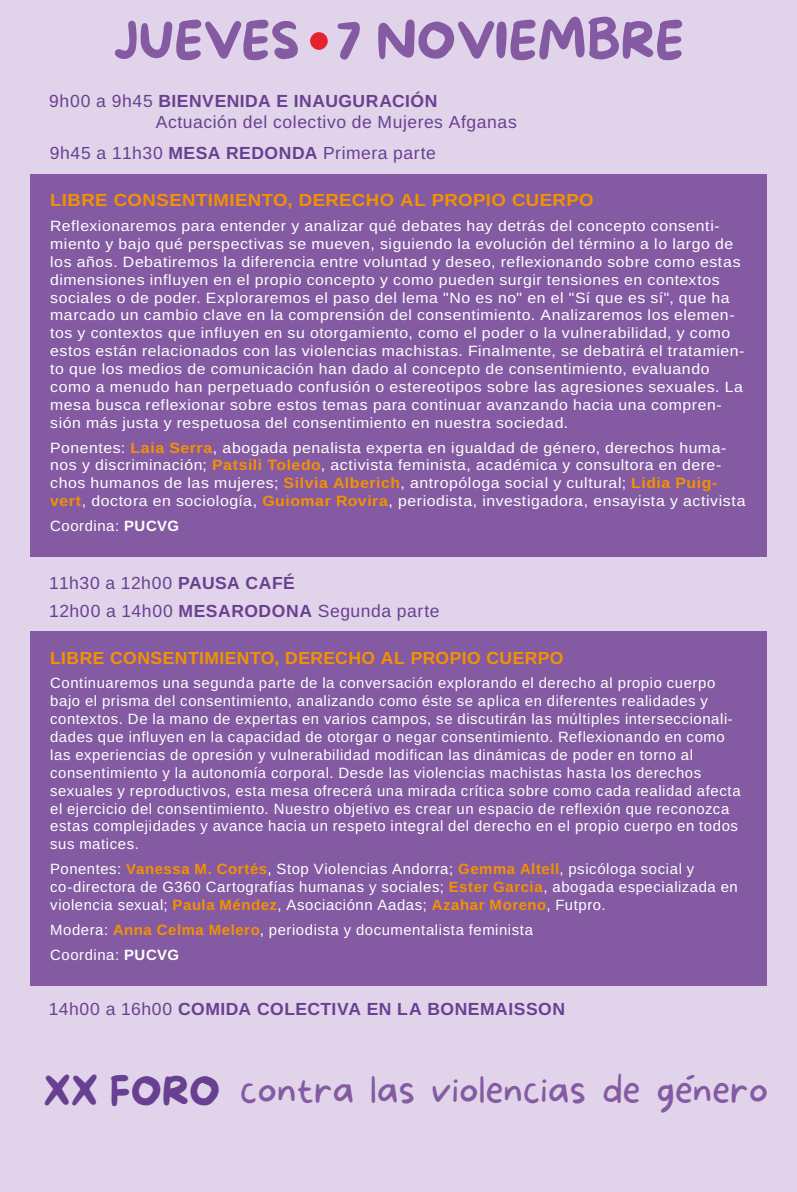
<style>
.page{position:relative;width:797px;height:1192px;background:#fff}
.page>*{position:absolute;margin:0;border:0;box-sizing:border-box;transform-origin:0 0}
.t1{font:50.75px "More Sugar";color:#845ba2}
.t2{font:100 40.07px "More Sugar";color:#845ba2}
.t3{font:17.5px/21px "Arimo";letter-spacing:.03em;color:#684092}
.t4{font:17.5px "Arimo";letter-spacing:.025em;color:#f39200;scale:1.06 1}
.t5{font:17.5px "Arimo";letter-spacing:.025em;color:#f39200}
.t6{font:14.88px/17.8px "Arimo";letter-spacing:.035em;color:#fff;scale:1.06 1}
.t7{font:14.88px/17.8px "Arimo";letter-spacing:.035em;color:#fff}
.s1{font-family:"Myriad Pro"}
.s2{font-weight:700;color:#f39200}
.s3{font-weight:700}
.s4{font-weight:400;color:#684092}
</style>
<div class="page">
<div style="left:0;top:0;width:796px;height:1191px;background:#e1d3e9"></div>
<div style="left:30px;top:174px;width:736px;height:382px;background:#845ba2"></div>
<div style="left:30px;top:631px;width:736px;height:353px;background:#845ba2"></div>
<svg style="left:686px;top:1074px;width:8px;height:5px"></svg>
<div style="left:310px;top:32px;width:17px;height:18px;background:#e5232f;border-radius:50%"></div>
<h1 class="t1" style="left:113px;top:13px;width:572px">JÛEVES <span class="s1">·</span> 7 NÕVÏEMBRE</h1>
<p class="t3" style="left:156px;top:91px;width:362px;text-indent:-107px">9h00 a 9h45 BIENVENIDA E INAUGURACIÓN<br>Actuación del colectivo de Mujeres Afganas</p>
<p class="t3" style="left:50px;top:142px;width:387px">9h45 a 11h30 MESA REDONDA Primera parte</p>
<p class="t4" style="left:50px;top:190px;width:514px">LIBRE CONSENTIMIENTO, DERECHO AL PROPIO CUERPO</p>
<p class="t6" style="left:50px;top:217px;width:656px">Reflexionaremos para entender y analizar qué debates hay detrás del concepto consenti&shy;miento y bajo qué perspectivas se mueven, siguiendo la evolución del término a lo largo de los años. Debatiremos la diferencia entre voluntad y deseo, reflexionando sobre como estas dimensiones influyen en el propio concepto y como pueden surgir tensiones en contextos sociales o de poder. Exploraremos el paso del lema "No es no" en el "Sí que es sí", que ha marcado un cambio clave en la comprensión del consentimiento. Analizaremos los elemen&shy;tos y contextos que influyen en su otorgamiento, como el poder o la vulnerabilidad, y como estos están relacionados con las violencias machistas. Finalmente, se debatirá el tratamien&shy;to que los medios de comunicación han dado al concepto de consentimiento, evaluando como a menudo han perpetuado confusión o estereotipos sobre las agresiones sexuales. La mesa busca reflexionar sobre estos temas para continuar avanzando hacia una compren&shy;sión más justa y respetuosa del consentimiento en nuestra sociedad.</p>
<p class="t6" style="left:50px;top:438px;width:657px">Ponentes: <span class="s2">Laia Serra</span>, abogada penalista experta en igualdad de género, derechos huma&shy;nos y discriminación; <span class="s2">Patsili Toledo</span>, activista feminista, académica y consultora en dere&shy;chos humanos de las mujeres; <span class="s2">Silvia Alberich</span>, antropóloga social y cultural; <span class="s2">Lidia Puig&shy;vert</span>, doctora en sociología, <span class="s2">Guiomar Rovira</span>, periodista, investigadora, ensayista y activista</p>
<p class="t7" style="left:50px;top:516px;width:130px">Coordina: <span class="s3">PUCVG</span></p>
<p class="t3" style="left:49px;top:568px;width:392px;line-height:28px">11h30 a 12h00 PAUSA CAFÉ<br>12h00 a 14h00 MESARODONA Segunda parte</p>
<p class="t5" style="left:50px;top:647px;width:514px">LIBRE CONSENTIMIENTO, DERECHO AL PROPIO CUERPO</p>
<p class="t7" style="left:50px;top:674px;width:691px">Continuaremos una segunda parte de la conversación explorando el derecho al propio cuerpo bajo el prisma del consentimiento, analizando como éste se aplica en diferentes realidades y contextos. De la mano de expertas en varios campos, se discutirán las múltiples interseccionali&shy;dades que influyen en la capacidad de otorgar o negar consentimiento. Reflexionando en como las experiencias de opresión y vulnerabilidad modifican las dinámicas de poder en torno al consentimiento y la autonomía corporal. Desde las violencias machistas hasta los derechos sexuales y reproductivos, esta mesa ofrecerá una mirada crítica sobre como cada realidad afecta el ejercicio del consentimiento. Nuestro objetivo es crear un espacio de reflexión que reconozca estas complejidades y avance hacia un respeto integral del derecho en el propio cuerpo en todos sus matices.</p>
<p class="t7" style="left:50px;top:859px;width:688px">Ponentes: <span class="s2">Vanessa M. Cortés</span>, Stop Violencias Andorra; <span class="s2">Gemma Altell</span>, psicóloga social y co-directora de G360 Cartografías humanas y sociales; <span class="s2">Ester Garcia</span>, abogada especializada en violencia sexual; <span class="s2">Paula Méndez</span>, Asociaciónn Aadas; <span class="s2">Azahar Moreno</span>, Futpro.</p>
<p class="t7" style="left:50px;top:916px;width:484px;line-height:24.8px">Modera: <span class="s2">Anna Celma Melero</span>, periodista y documentalista feminista<br>Coordina: <span class="s3">PUCVG</span></p>
<p class="t3" style="left:49px;top:997px;width:517px">14h00 a 16h00 COMIDA COLECTIVA EN LA BONEMAISSON</p>
<h2 class="t2" style="left:44px;top:1064px;width:726px"><span class="s4">XX FÕRÕ</span> cøntrå lås vïølencïås de generø</h2>
</div>
